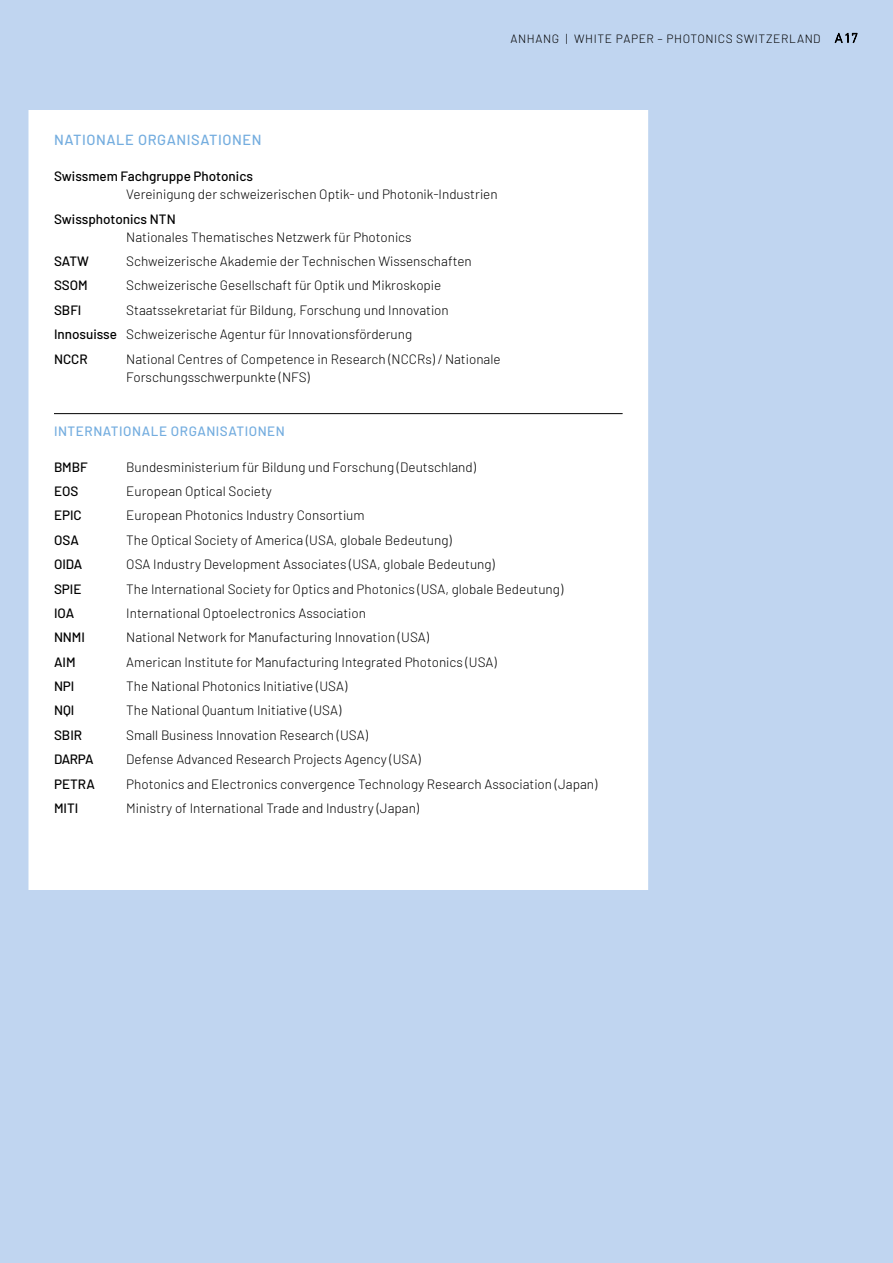
<style>
.page{position:relative;width:893px;height:1263px;background:#c0d5f0}
.page>*{position:absolute;margin:0;border:0;box-sizing:border-box;transform-origin:0 0}
.t1{font:500 14.7px "Barlow";letter-spacing:.04em;color:#74addf}
.t2{font:300 13.5px/24.5px "Barlow";color:#000}
.t3{font:500 13.5px "Barlow";color:#000}
.t4{font:500 13.5px "Barlow";letter-spacing:.04em;color:#74addf}
.t5{font:300 12px "Barlow";letter-spacing:.05em;color:#000}
.s1{font-family:"DIN Next Stencil";font-weight:200;font-size:13.5px}
.s2{font-weight:500}
</style>
<div class="page">
<div style="left:28px;top:110px;width:620px;height:780px;background:#fff"></div>
<svg style="left:835px;top:33px;width:22px;height:10px"></svg>
<p class="t5" style="left:510px;top:31px;width:349px">ANHANG | WHITE PAPER – PHOTONICS SWITZERLAND <span class="s1">A17</span></p>
<p class="t1" style="left:54px;top:131px;width:209px">NATIONALE ORGANISATIONEN</p>
<p class="t3" style="left:54px;top:168px;width:201px">Swissmem Fachgruppe Photonics</p>
<p class="t2" style="left:126px;top:182px;width:373px">Vereinigung der schweizerischen Optik- und Photonik-Industrien</p>
<p class="t3" style="left:54px;top:210px;width:123px">Swissphotonics NTN</p>
<p class="t2" style="left:126px;top:224px;width:287px">Nationales Thematisches Netzwerk für Photonics</p>
<p class="t3" style="left:54px;top:253px;width:36px">SATW</p>
<p class="t2" style="left:126px;top:249px;width:347px">Schweizerische Akademie der Technischen Wissenschaften</p>
<p class="t3" style="left:54px;top:277px;width:35px">SSOM</p>
<p class="t2" style="left:126px;top:273px;width:317px">Schweizerische Gesellschaft für Optik und Mikroskopie</p>
<p class="t3" style="left:54px;top:302px;width:29px">SBFI</p>
<p class="t2" style="left:54px;top:297px;width:396px;text-indent:72px">Staatssekretariat für Bildung, Forschung und Innovation<br><span class="s2">Innosuisse</span> Schweizerische Agentur für Innovationsförderung<br><span class="s2">NCCR</span></p>
<p class="t2" style="left:126px;top:349px;width:376px;line-height:18px">National Centres of Competence in Research (NCCRs) / Nationale<br>Forschungsschwerpunkte (NFS)</p>
<p class="t4" style="left:54px;top:422px;width:232px">INTERNATIONALE ORGANISATIONEN</p>
<p class="t3" style="left:54px;top:458px;width:35px">BMBF</p>
<p class="t2" style="left:126px;top:454px;width:351px">Bundesministerium für Bildung und Forschung (Deutschland)</p>
<p class="t3" style="left:54px;top:483px;width:26px">EOS</p>
<p class="t2" style="left:126px;top:479px;width:147px">European Optical Society</p>
<p class="t3" style="left:54px;top:507px;width:29px">EPIC</p>
<p class="t2" style="left:126px;top:503px;width:240px">European Photonics Industry Consortium</p>
<p class="t3" style="left:54px;top:532px;width:26px">OSA</p>
<p class="t2" style="left:126px;top:527px;width:327px">The Optical Society of America (USA, globale Bedeutung)</p>
<p class="t3" style="left:54px;top:556px;width:30px">OIDA</p>
<p class="t2" style="left:126px;top:552px;width:370px">OSA Industry Development Associates (USA, globale Bedeutung)</p>
<p class="t3" style="left:54px;top:580px;width:29px">SPIE</p>
<p class="t2" style="left:126px;top:576px;width:438px">The International Society for Optics and Photonics (USA, globale Bedeutung)</p>
<p class="t3" style="left:54px;top:605px;width:22px">IOA</p>
<p class="t2" style="left:126px;top:600px;width:241px">International Optoelectronics Association</p>
<p class="t3" style="left:54px;top:629px;width:32px">NNMI</p>
<p class="t2" style="left:126px;top:625px;width:304px">National Network for Manufacturing Innovation (USA)</p>
<p class="t3" style="left:54px;top:653px;width:23px">AIM</p>
<p class="t2" style="left:126px;top:649px;width:372px">American Institute for Manufacturing Integrated Photonics (USA)</p>
<p class="t3" style="left:54px;top:678px;width:22px">NPI</p>
<p class="t2" style="left:126px;top:674px;width:222px">The National Photonics Initiative (USA)</p>
<p class="t3" style="left:54px;top:702px;width:22px">NQI</p>
<p class="t2" style="left:126px;top:698px;width:216px">The National Quantum Initiative (USA)</p>
<p class="t3" style="left:54px;top:727px;width:30px">SBIR</p>
<p class="t2" style="left:126px;top:722px;width:243px">Small Business Innovation Research (USA)</p>
<p class="t3" style="left:54px;top:751px;width:41px">DARPA</p>
<p class="t2" style="left:126px;top:747px;width:296px">Defense Advanced Research Projects Agency (USA)</p>
<p class="t3" style="left:54px;top:775px;width:42px">PETRA</p>
<p class="t2" style="left:126px;top:771px;width:473px">Photonics and Electronics convergence Technology Research Association (Japan)</p>
<p class="t3" style="left:54px;top:800px;width:26px">MITI</p>
<p class="t2" style="left:126px;top:795px;width:294px">Ministry of International Trade and Industry (Japan)</p>
</div>
